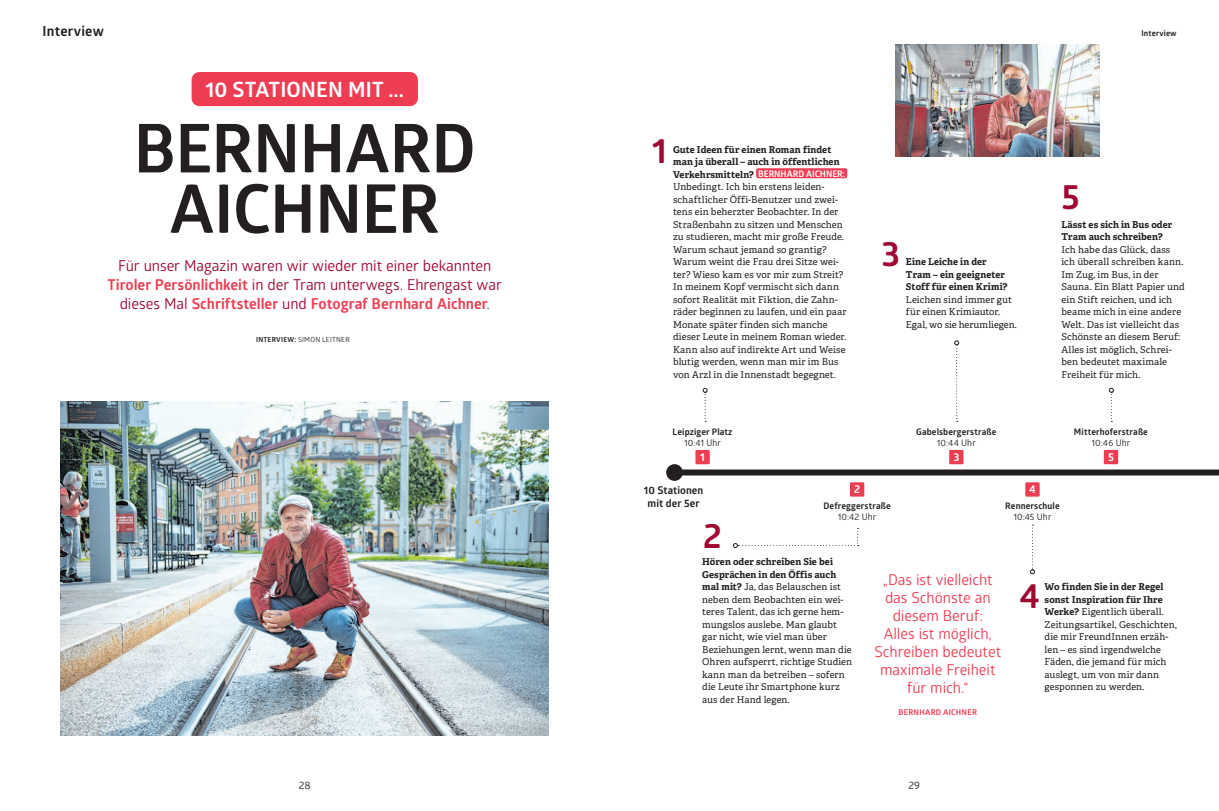
<style>
.page{position:relative;width:1219px;height:811px;background:#fff}
.page>*{position:absolute;margin:0;border:0;box-sizing:border-box;transform-origin:0 0}
.t1{font:700 67.3px/60.5px "Glober";letter-spacing:-.01em;color:#231f20;text-align:center}
.t2{font:700 35px "Glober";color:#9e0832}
.t3{font:700 21.1px "Glober";letter-spacing:.01em;color:#fff}
.t4{font:15px/19px "Glober";letter-spacing:-.005em;color:#9e0832;text-align:center}
.t5{font:15px/18px "Glober";letter-spacing:-.005em;color:#ee3d53;text-align:center}
.t6{font:700 14px "Glober";letter-spacing:.02em;color:#231f20}
.t7{font:700 11.3px "Glober";color:#fff}
.t8{font:700 10.6px/13px "Glober";letter-spacing:.005em;color:#231f20;text-align:center}
.t9{font:10.6px "Glober";color:#231f20}
.t10{font:9.5px/12.5px "Adelle";letter-spacing:.01em;color:#231f20}
.t11{font:700 9.5px/12.5px "Adelle";letter-spacing:.01em;color:#231f20}
.t12{font:700 9px "Glober";letter-spacing:.015em;color:#231f20}
.t13{font:9px "Glober";letter-spacing:.01em;color:#231f20}
.t14{font:700 8px "Glober";letter-spacing:.025em;color:#ee3d53}
.t15{font:700 8px "Glober";letter-spacing:.02em;color:#231f20}
.t16{font:7px "Glober";letter-spacing:.03em;color:#231f20}
.s1{font-weight:700;color:#ee3d53}
.s2{font-weight:700}
.s3{font-family:"Glober";font-weight:700;font-size:9px;color:#fff}
</style>
<div class="page">
<div style="left:192px;top:72px;width:226px;height:34px;background:#ee3d53;border-radius:8px"></div>
<img style="left:61px;top:402px;width:488px;height:333px">
<svg style="left:954px;top:340px;width:5px;height:82px"></svg>
<svg style="left:1109px;top:388px;width:5px;height:34px"></svg>
<svg style="left:703px;top:388px;width:5px;height:34px"></svg>
<svg style="left:733px;top:528px;width:126px;height:20px"></svg>
<svg style="left:1030px;top:524px;width:5px;height:50px"></svg>
<div style="left:695px;top:450px;width:15px;height:14px;background:#ee3d53"></div>
<div style="left:949px;top:450px;width:14px;height:14px;background:#ee3d53"></div>
<div style="left:1104px;top:450px;width:14px;height:14px;background:#ee3d53"></div>
<div style="left:850px;top:482px;width:14px;height:14px;background:#ee3d53"></div>
<div style="left:1025px;top:482px;width:15px;height:14px;background:#ee3d53"></div>
<div style="left:756px;top:168px;width:91px;height:10px;background:#ee3d53;border-radius:2px"></div>
<div style="left:680px;top:469px;width:539px;height:6px;background:#231f20"></div>
<div style="left:666px;top:464px;width:17px;height:17px;background:#231f20;border-radius:50%"></div>
<img style="left:896px;top:44px;width:204px;height:113px">
<h3 class="t6" style="left:43px;top:22px;width:63px">Interview</h3>
<h3 class="t3" style="left:206px;top:75px;width:200px">10 STATIONEN MIT ...</h3>
<h1 class="t1" style="left:134px;top:117px;width:344px">BERNHARD<br>AICHNER</h1>
<h3 class="t4" style="left:108px;top:255px;width:396px">Für unser Magazin waren wir wieder mit einer bekannten<br><span class="s1">Tiroler Persönlichkeit</span> in der Tram unterwegs. Ehrengast war dieses Mal <span class="s1">Schriftsteller</span> und <span class="s1">Fotograf Bernhard Aichner</span>.</h3>
<p class="t16" style="left:256px;top:335px;width:95px"><span class="s2">INTERVIEW:</span> SIMON LEITNER</p>
<p class="t9" style="left:299px;top:777px;width:13px">28</p>
<h2 class="t2" style="left:652px;top:126px;width:16px">1</h2>
<p class="t10" style="left:673px;top:143px;width:175px"><span class="s2">Gute Ideen für einen Roman findet man ja überall – auch in öffentlichen Verkehrsmitteln?</span> <span class="s3">BERNHARD AICHNER:<br></span>Unbedingt. Ich bin erstens leiden&shy;schaftlicher Öffi-Benutzer und zwei&shy;tens ein beherzter Beobachter. In der Straßenbahn zu sitzen und Menschen zu studieren, macht mir große Freude.<br>Warum schaut jemand so grantig?<br>Warum weint die Frau drei Sitze wei&shy;ter? Wieso kam es vor mir zum Streit?<br>In meinem Kopf vermischt sich dann sofort Realität mit Fiktion, die Zahn&shy;räder beginnen zu laufen, und ein paar Monate später finden sich manche dieser Leute in meinem Roman wieder.<br>Kann also auf indirekte Art und Weise blutig werden, wenn man mir im Bus von Arzl in die Innenstadt begegnet.</p>
<p class="t12" style="left:673px;top:425px;width:61px">Leipziger Platz</p>
<p class="t13" style="left:684px;top:436px;width:39px">10:41 Uhr</p>
<p class="t7" style="left:700px;top:449px;width:6px">1</p>
<h2 class="t2" style="left:881px;top:229px;width:20px">3</h2>
<p class="t11" style="left:906px;top:256px;width:103px">Eine Leiche in der<br>Tram – ein geeigneter<br>Stoff für einen Krimi?</p>
<p class="t10" style="left:906px;top:293px;width:112px">Leichen sind immer gut für einen Krimiautor.<br>Egal, wo sie herumliegen.</p>
<p class="t12" style="left:916px;top:425px;width:82px">Gabelsbergerstraße</p>
<p class="t13" style="left:937px;top:436px;width:41px">10:44 Uhr</p>
<p class="t7" style="left:953px;top:449px;width:8px">3</p>
<p class="t15" style="left:1141px;top:28px;width:37px">Interview</p>
<h2 class="t2" style="left:1061px;top:172px;width:20px">5</h2>
<p class="t11" style="left:1061px;top:218px;width:112px">Lässt es sich in Bus oder<br>Tram auch schreiben?</p>
<p class="t10" style="left:1061px;top:243px;width:125px">Ich habe das Glück, dass ich überall schreiben kann.<br>Im Zug, im Bus, in der<br>Sauna. Ein Blatt Papier und ein Stift reichen, und ich beame mich in eine andere<br>Welt. Das ist vielleicht das<br>Schönste an diesem Beruf:<br>Alles ist möglich, Schrei&shy;ben bedeutet maximale<br>Freiheit für mich.</p>
<p class="t12" style="left:1074px;top:425px;width:75px">Mitterhoferstraße</p>
<p class="t13" style="left:1092px;top:436px;width:40px">10:46 Uhr</p>
<p class="t7" style="left:1108px;top:449px;width:7px">5</p>
<p class="t8" style="left:644px;top:483px;width:61px">10 Stationen mit der 5er</p>
<h2 class="t2" style="left:703px;top:511px;width:20px">2</h2>
<p class="t7" style="left:854px;top:481px;width:8px">2</p>
<p class="t7" style="left:1029px;top:481px;width:8px">4</p>
<p class="t12" style="left:823px;top:499px;width:69px">Defreggerstraße</p>
<p class="t13" style="left:838px;top:510px;width:40px">10:42 Uhr</p>
<p class="t12" style="left:1005px;top:499px;width:56px">Rennerschule</p>
<p class="t13" style="left:1013px;top:510px;width:40px">10:45 Uhr</p>
<p class="t10" style="left:702px;top:556px;width:152px"><span class="s2">Hören oder schreiben Sie bei<br>Gesprächen in den Öffis auch mal mit?</span> Ja, das Belauschen ist neben dem Beobachten ein wei&shy;teres Talent, das ich gerne hem&shy;mungslos auslebe. Man glaubt gar nicht, wie viel man über<br>Beziehungen lernt, wenn man die<br>Ohren aufsperrt, richtige Studien kann man da betreiben – sofern die Leute ihr Smartphone kurz aus der Hand legen.</p>
<h3 class="t5" style="left:874px;top:569px;width:128px">„Das ist vielleicht das Schönste an diesem Beruf:<br>Alles ist möglich,<br>Schreiben bedeutet maximale Freiheit für mich.“</h3>
<p class="t14" style="left:898px;top:706px;width:80px">BERNHARD AICHNER</p>
<h2 class="t2" style="left:1019px;top:571px;width:22px">4</h2>
<p class="t10" style="left:1045px;top:581px;width:134px"><span class="s2">Wo finden Sie in der Regel sonst Inspiration für Ihre<br>Werke?</span> Eigentlich überall.<br>Zeitungsartikel, Geschichten, die mir FreundInnen erzäh&shy;len – es sind irgendwelche<br>Fäden, die jemand für mich auslegt, um von mir dann gesponnen zu werden.</p>
<p class="t9" style="left:908px;top:777px;width:13px">29</p>
</div>
